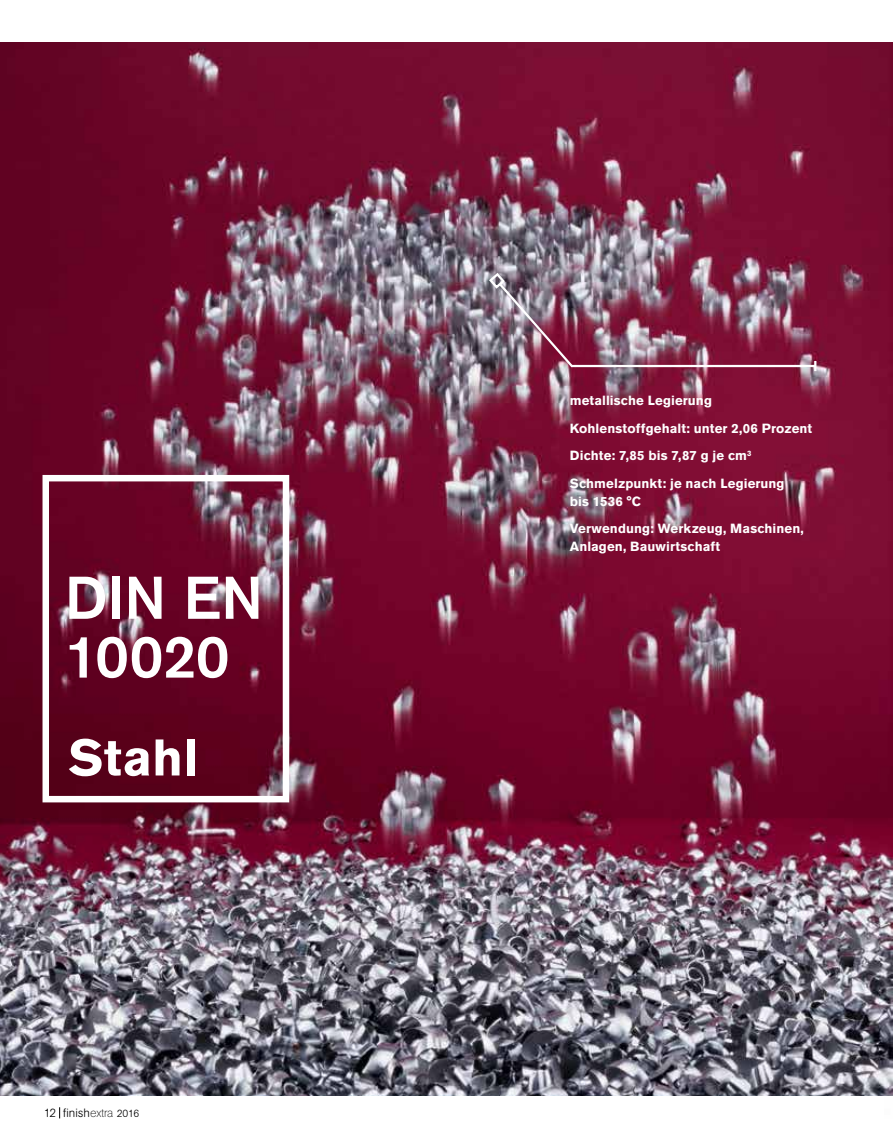
<style>
.page{position:relative;width:893px;height:1144px;background:#fff}
.page>*{position:absolute;margin:0;border:0;box-sizing:border-box;transform-origin:0 0}
.t1{font:500 59.7px/58.8px "Akzidenz Grotesk BE";letter-spacing:-.005em;color:#fff}
.t2{font:700 51px "Akzidenz Grotesk BE";letter-spacing:.005em;color:#fff}
.t3{font:700 13.2px/27.9px "Akzidenz Grotesk BE";letter-spacing:.01em;color:#fff}
.t4{font:300 12px "AG Book Rounded Pro";color:#000}
.s1{font-weight:200}
.s2{font-size:10.5px}
</style>
<div class="page">
<img style="left:0;top:43px;width:893px;height:1053px">
<img style="left:487px;top:271px;width:331px;height:100px">
<div style="left:43px;top:475px;width:246px;height:327px;border:6px solid #fff"></div>
<h1 class="t1" style="left:65px;top:567px;width:199px">DIN EN<br>10020</h1>
<h2 class="t2" style="left:68px;top:728px;width:131px">Stahl</h2>
<p class="t4" style="left:45px;top:1105px;width:96px">12 finish<span class="s1">extra</span> <span class="s2">2016</span></p>
<p class="t3" style="left:570px;top:386px;width:244px">metallische Legierung<br>Kohlenstoffgehalt: unter 2,06 Prozent<br>Dichte: 7,85 bis 7,87 g je cm<sup>3<br></sup>Schmelzpunkt: je nach Legierung</p>
<p class="t3" style="left:570px;top:487px;width:236px">bis 1536 °C<br>Verwendung: Werkzeug, Maschinen,</p>
<p class="t3" style="left:570px;top:532px;width:152px">Anlagen, Bauwirtschaft</p>
</div>
